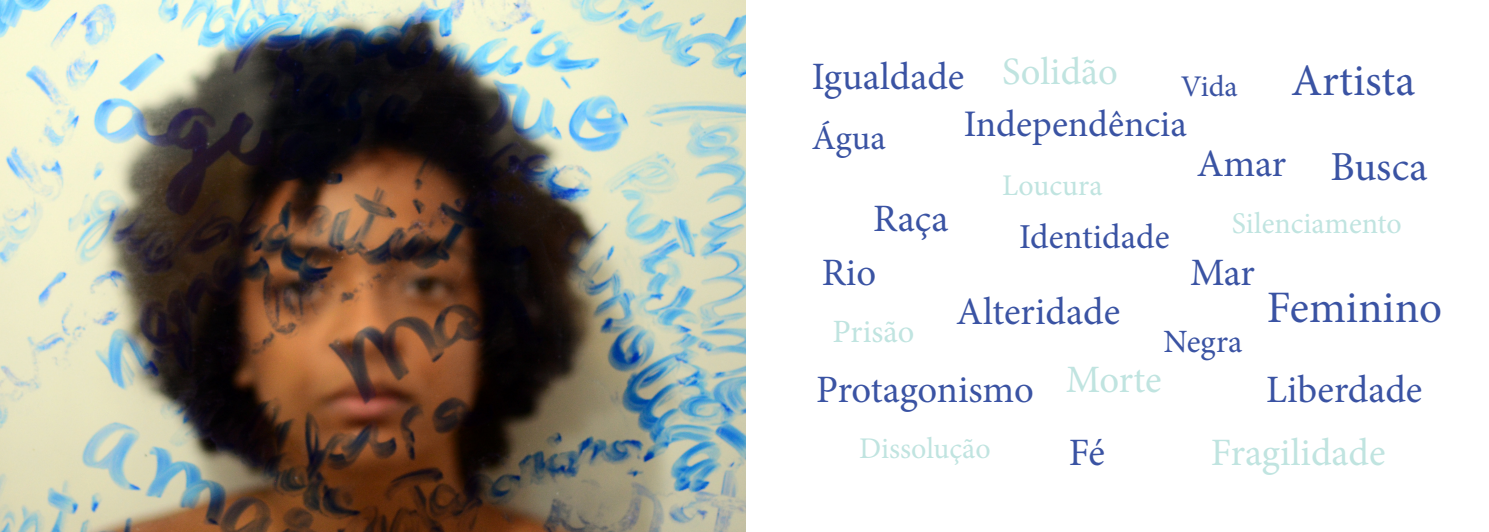
<style>
.page{position:relative;width:1489px;height:532px;background:#fff}
.page>*{position:absolute;margin:0;border:0;box-sizing:border-box;transform-origin:0 0}
.t1{font:45px "Minion Pro";color:#3a53a3}
.t2{font:41.25px "Minion Pro";color:#3a53a3}
.t3{font:38.75px "Minion Pro";color:#3a53a3}
.t4{font:38.75px "Minion Pro";color:#c0e4e0}
.t5{font:37.5px "Minion Pro";color:#3a53a3}
.t6{font:35px "Minion Pro";color:#3a53a3}
.t7{font:32.5px "Minion Pro";color:#c0e4e0}
.t8{font:32.5px "Minion Pro";color:#3a53a3}
.t9{font:30px "Minion Pro";color:#c0e4e0}
.t10{font:30px "Minion Pro";color:#3a53a3}
</style>
<div class="page">
<img style="left:0;top:0;width:745px;height:531px">
<p class="t3" style="left:811px;top:50px;width:154px">Igualdade</p>
<p class="t4" style="left:1002px;top:45px;width:117px">Solidão</p>
<p class="t10" style="left:1180px;top:66px;width:58px">Vida</p>
<p class="t1" style="left:1290px;top:50px;width:126px">Artista</p>
<p class="t6" style="left:811px;top:114px;width:76px">Água</p>
<p class="t3" style="left:873px;top:192px;width:77px">Raça</p>
<p class="t5" style="left:963px;top:99px;width:225px">Independência</p>
<p class="t9" style="left:1002px;top:166px;width:102px">Loucura</p>
<p class="t6" style="left:1019px;top:214px;width:152px">Identidade</p>
<p class="t3" style="left:1196px;top:138px;width:91px">Amar</p>
<p class="t2" style="left:1330px;top:139px;width:98px">Busca</p>
<p class="t9" style="left:1231px;top:203px;width:171px">Silenciamento</p>
<p class="t3" style="left:821px;top:247px;width:56px">Rio</p>
<p class="t3" style="left:1189px;top:247px;width:66px">Mar</p>
<p class="t7" style="left:832px;top:309px;width:83px">Prisão</p>
<p class="t3" style="left:956px;top:285px;width:165px">Alteridade</p>
<p class="t8" style="left:1163px;top:319px;width:80px">Negra</p>
<p class="t3" style="left:816px;top:363px;width:219px">Protagonismo</p>
<p class="t4" style="left:1065px;top:353px;width:97px">Morte</p>
<p class="t1" style="left:1266px;top:277px;width:177px">Feminino</p>
<p class="t3" style="left:1265px;top:363px;width:158px">Liberdade</p>
<p class="t9" style="left:859px;top:428px;width:133px">Dissolução</p>
<p class="t3" style="left:1068px;top:426px;width:38px">Fé</p>
<p class="t4" style="left:1210px;top:426px;width:176px">Fragilidade</p>
</div>
